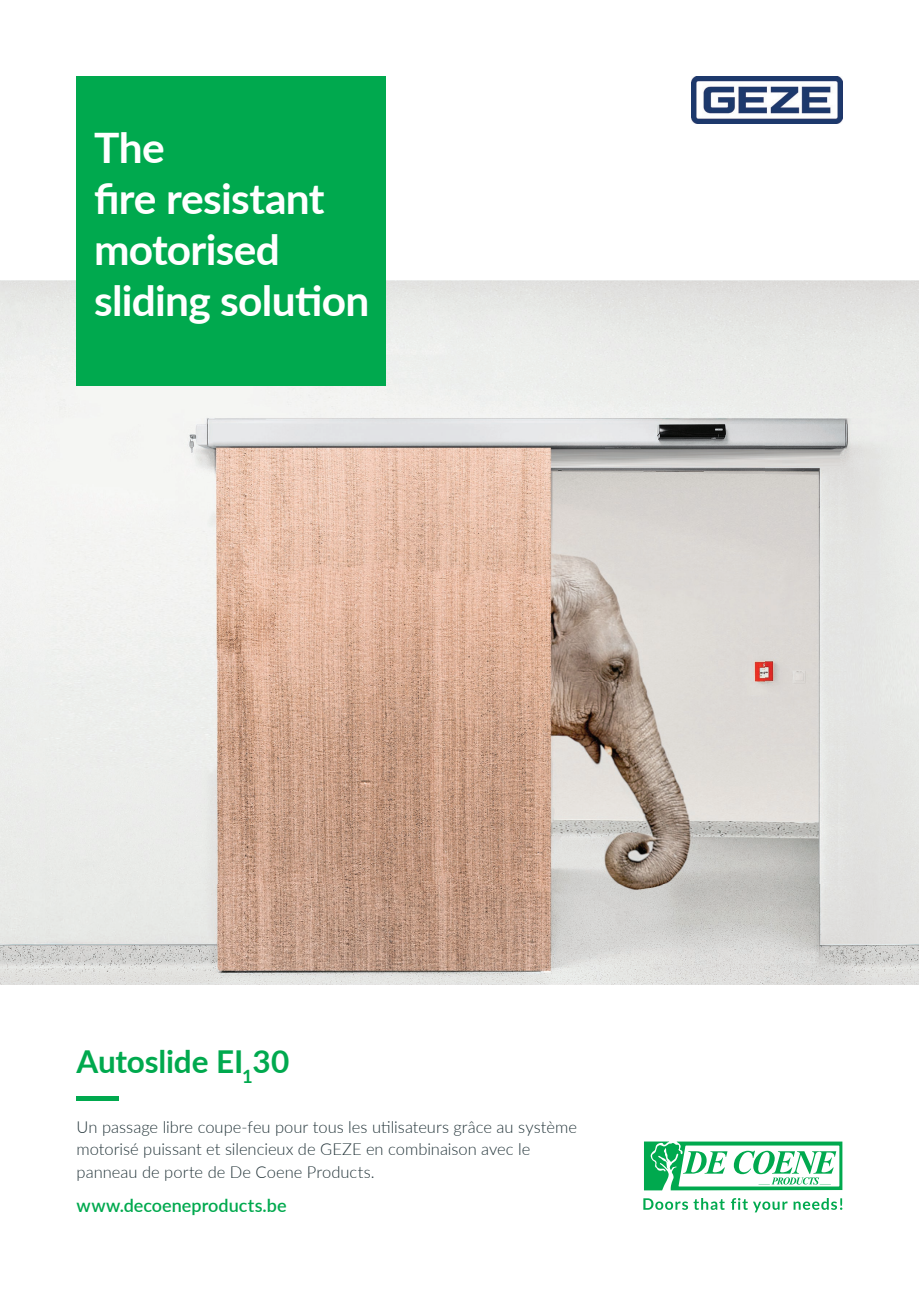
<style>
.page{position:relative;width:919px;height:1289px;background:#fff}
.page>*{position:absolute;margin:0;border:0;box-sizing:border-box;transform-origin:0 0}
.t1{font:700 42px/51px "Lato";letter-spacing:-.015em;color:#fff}
.t2{font:700 31.5px "Lato";letter-spacing:-.005em;color:#00a94e}
.t3{font:600 18px "Lato";color:#00a94e}
.t4{font:300 16.5px/22.5px "Lato";color:#24353a}
</style>
<div class="page">
<img style="left:0;top:280px;width:918px;height:704px">
<div style="left:77px;top:77px;width:309px;height:309px;background:#00a94e"></div>
<hr style="left:77px;top:1096px;width:42px;height:4px;background:#00a94e">
<svg style="left:644px;top:1141px;width:198px;height:49px"></svg>
<svg style="left:643px;top:1198px;width:81px;height:11px"></svg>
<svg style="left:730px;top:1198px;width:112px;height:14px"></svg>
<img style="left:691px;top:77px;width:151px;height:46px">
<h1 class="t1" style="left:94px;top:121px;width:277px">The<br>fire resistant motorised sliding solution</h1>
<h2 class="t2" style="left:76px;top:1038px;width:214px">Autoslide EI<sub>1</sub>30</h2>
<p class="t4" style="left:77px;top:1114px;width:502px">Un passage libre coupe-feu pour tous les utilisateurs grâce au système motorisé puissant et silencieux de GEZE en combinaison avec le panneau de porte de De Coene Products.</p>
<p class="t3" style="left:77px;top:1192px;width:211px">www.decoeneproducts.be</p>
</div>
